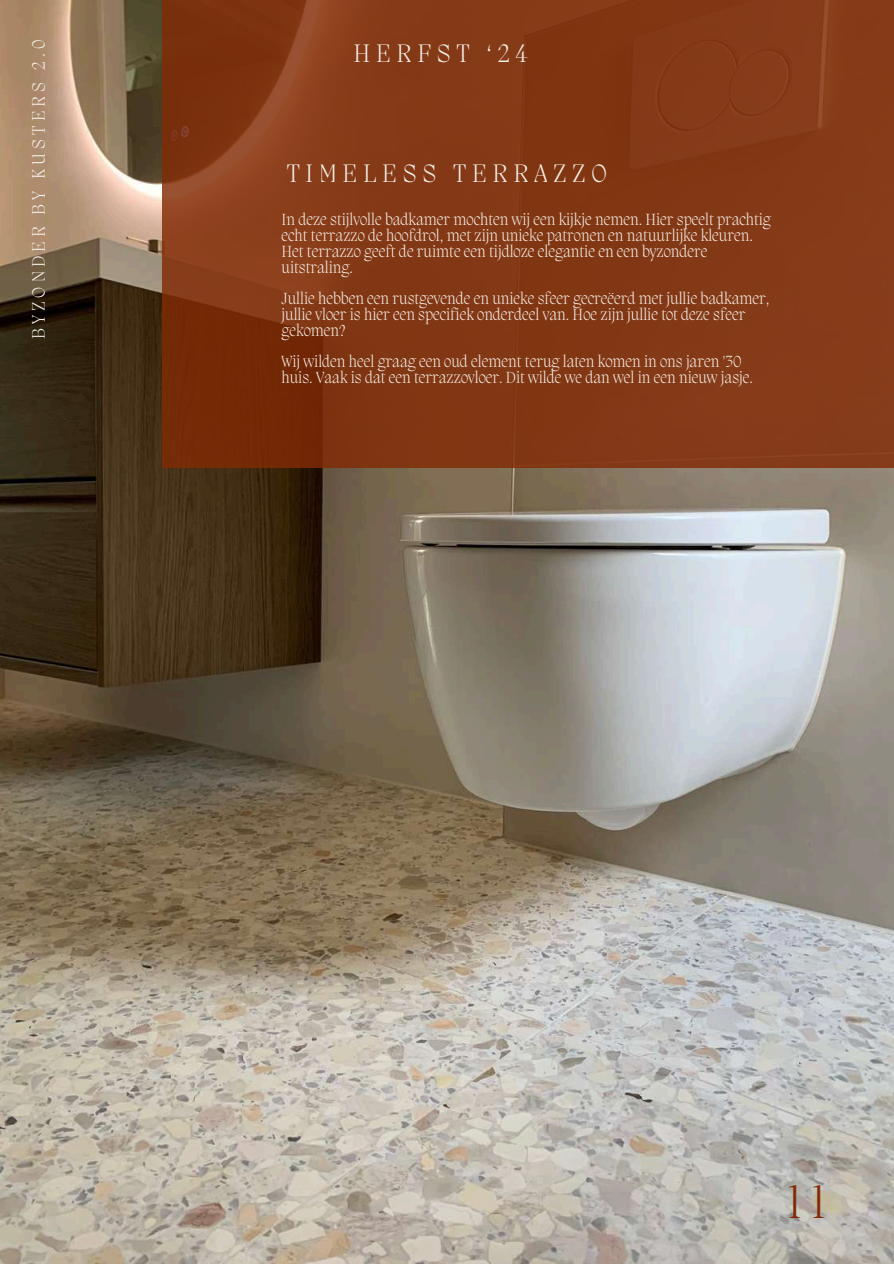
<style>
.page{position:relative;width:894px;height:1264px;background:#fff}
.page>*{position:absolute;margin:0;border:0;box-sizing:border-box;transform-origin:0 0}
.t1{font:200 48.45px "Migra";color:#822b05}
.t2{font:200 25.95px "Migra";letter-spacing:.22em;color:#f6f0e9}
.t3{font:200 18.45px "Migra";letter-spacing:.22em;color:#f6f0e9}
.t4{font:200 16.5px/15.8px "Migra";color:#f6f0e9}
</style>
<div class="page">
<img style="left:0;top:0;width:893px;height:1263px">
<svg style="left:163px;top:0;width:730px;height:467px;background:#833814"></svg>
<p class="t3" style="left:30px;top:339px;width:300px;rotate:-90deg">BYZONDER BY KUSTERS 2.0</p>
<h2 class="t2" style="left:353px;top:41px;width:175px">HERFST ‘24</h2>
<h2 class="t2" style="left:286px;top:161px;width:321px">TIMELESS TERRAZZO</h2>
<p class="t4" style="left:281px;top:213px;width:490px">In deze stijlvolle badkamer mochten wij een kijkje nemen. Hier speelt prachtig echt terrazzo de hoofdrol, met zijn unieke patronen en natuurlijke kleuren.<br>Het terrazzo geeft de ruimte een tijdloze elegantie en een byzondere uitstraling.</p>
<p class="t4" style="left:281px;top:292px;width:489px">Jullie hebben een rustgevende en unieke sfeer gecreëerd met jullie badkamer, jullie vloer is hier een specifiek onderdeel van. Hoe zijn jullie tot deze sfeer gekomen?</p>
<p class="t4" style="left:281px;top:355px;width:473px">Wij wilden heel graag een oud element terug laten komen in ons jaren '30 huis. Vaak is dat een terrazzovloer. Dit wilde we dan wel in een nieuw jasje.</p>
<h1 class="t1" style="left:787px;top:1178px;width:39px">11</h1>
</div>
